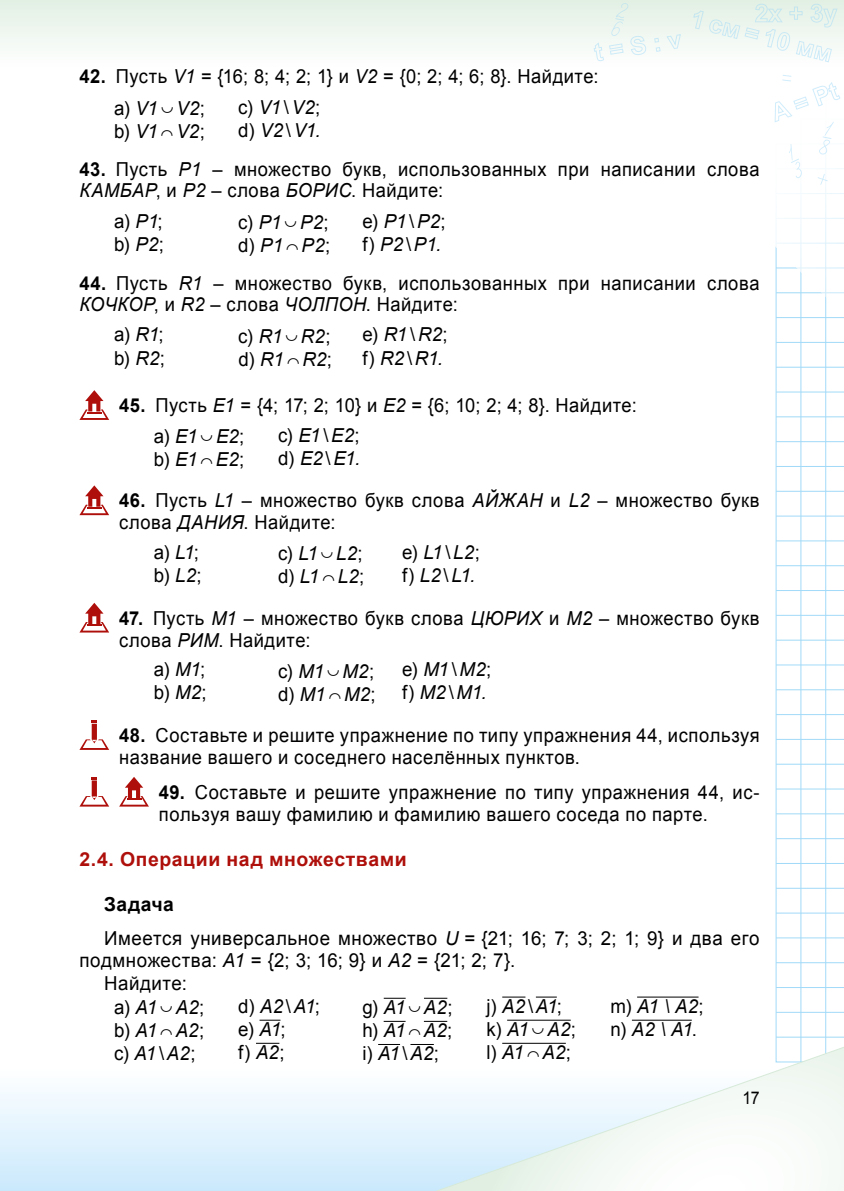
<style>
.page{position:relative;width:844px;height:1191px;background:#fff}
.page>*{position:absolute;margin:0;border:0;box-sizing:border-box;transform-origin:0 0}
.t1{font:19.25px/22.1px "Arial";letter-spacing:.03em;color:#000;scale:.95 1}
.t2{font:italic 19.25px/23.1px "Arial";color:#000}
.t3{font:19.25px/23.1px "Arial";letter-spacing:.03em;color:#000}
.t4{font:700 19.25px "Arial";letter-spacing:.03em;color:#ae0f0a}
.t5{font:17.5px "Arial";color:#000;scale:.91 1}
.s1{font-weight:700}
.s2{font-style:italic}
.s3{font-family:"Mathematica BTT"}
.s4{font-style:normal}
.s5{font-family:"Mathematica BTT";font-style:normal}
</style>
<div class="page">
<div style="left:0;top:0;width:843px;height:69px;background:linear-gradient(to bottom,#e2f0e4,#fff)"></div>
<div style="left:0;top:1066px;width:843px;height:125px;background:linear-gradient(to bottom,#fff,#cae9fc)"></div>
<svg style="left:775px;top:340px;width:68px;height:693px"></svg>
<hr style="left:800px;top:69px;width:1px;height:993px;background:#a1daf8">
<hr style="left:825px;top:69px;width:1px;height:993px;background:#a1daf8">
<svg style="left:333px;top:1033px;width:510px;height:158px"></svg>
<svg style="left:593px;top:3px;width:53px;height:59px"></svg>
<svg style="left:653px;top:34px;width:28px;height:18px"></svg>
<svg style="left:692px;top:3px;width:151px;height:337px"></svg>
<svg style="left:79px;top:390px;width:30px;height:30px"></svg>
<svg style="left:79px;top:485px;width:30px;height:30px"></svg>
<svg style="left:79px;top:603px;width:30px;height:29px"></svg>
<svg style="left:79px;top:720px;width:30px;height:30px"></svg>
<svg style="left:80px;top:777px;width:29px;height:29px"></svg>
<svg style="left:119px;top:777px;width:30px;height:29px"></svg>
<svg style="left:259px;top:1019px;width:21px;height:1px"></svg>
<svg style="left:256px;top:1042px;width:23px;height:1px"></svg>
<svg style="left:383px;top:997px;width:22px;height:1px"></svg>
<svg style="left:424px;top:997px;width:23px;height:1px"></svg>
<svg style="left:383px;top:1021px;width:22px;height:1px"></svg>
<svg style="left:424px;top:1021px;width:23px;height:1px"></svg>
<svg style="left:378px;top:1044px;width:22px;height:1px"></svg>
<svg style="left:410px;top:1044px;width:24px;height:1px"></svg>
<svg style="left:502px;top:996px;width:23px;height:1px"></svg>
<svg style="left:535px;top:996px;width:21px;height:1px"></svg>
<hr style="left:507px;top:1019px;width:63px;height:1px;background:#000">
<hr style="left:502px;top:1042px;width:63px;height:1px;background:#000">
<hr style="left:637px;top:996px;width:61px;height:1px;background:#000">
<hr style="left:631px;top:1019px;width:60px;height:1px;background:#000">
<p class="t1" style="left:114px;top:61px;width:511px;line-height:31.7px;text-indent:-35px"><span class="s1">42.</span> Пусть <span class="s2">V1</span> = {16; 8; 4; 2; 1} и <span class="s2">V2</span> = {0; 2; 4; 6; 8}. Найдите: a) <span class="s2">V1</span> <span class="s3">»</span> <span class="s2">V2</span>;</p>
<p class="t2" style="left:114px;top:120px;width:92px"><span class="s4">b)</span> V1 <span class="s5">Æ</span> V2<span class="s4">;</span></p>
<p class="t2" style="left:238px;top:96px;width:84px"><span class="s4">c)</span> V1 <span class="s4">\</span>V2<span class="s4">; d)</span> V2 <span class="s4">\</span>V1.</p>
<p class="t1" style="left:79px;top:158px;width:717px;line-height:21.2px"><span class="s1">43.</span> Пусть <span class="s2">P1</span> – множество букв, использованных при написании слова<br><span class="s2">КАМБАР</span>, и <span class="s2">P2</span> – слова <span class="s2">БОРИС</span>. Найдите:</p>
<p class="t3" style="left:114px;top:209px;width:51px">a) <span class="s2">P1</span>; b) <span class="s2">P2</span>;</p>
<p class="t2" style="left:238px;top:211px;width:93px"><span class="s4">c)</span> P1 <span class="s5">»</span> P2<span class="s4">; d)</span> P1 <span class="s5">Æ</span> P2<span class="s4">;</span></p>
<p class="t2" style="left:362px;top:210px;width:85px"><span class="s4">e)</span> P1 <span class="s4">\</span>P2<span class="s4">; f)</span> P2<span class="s4">\</span>P1.</p>
<p class="t1" style="left:79px;top:272px;width:717px;line-height:21.2px"><span class="s1">44.</span> Пусть <span class="s2">R1</span> – множество букв, использованных при написании слова<br><span class="s2">КОЧКОР</span>, и <span class="s2">R2</span> – слова <span class="s2">ЧОЛПОН</span>. Найдите:</p>
<p class="t3" style="left:114px;top:323px;width:52px">a) <span class="s2">R1</span>; b) <span class="s2">R2</span>;</p>
<p class="t2" style="left:238px;top:324px;width:95px"><span class="s4">c)</span> R1 <span class="s5">»</span> R2<span class="s4">; d)</span> R1 <span class="s5">Æ</span> R2<span class="s4">;</span></p>
<p class="t2" style="left:362px;top:323px;width:87px"><span class="s4">e)</span> R1 <span class="s4">\</span> R2<span class="s4">; f)</span> R2<span class="s4">\</span>R1.</p>
<p class="t1" style="left:154px;top:389px;width:509px;line-height:30.8px;text-indent:-35px"><span class="s1">45.</span> Пусть <span class="s2">E1</span> = {4; 17; 2; 10} и <span class="s2">E2</span> = {6; 10; 2; 4; 8}. Найдите: a) <span class="s2">E1</span> <span class="s3">»</span> <span class="s2">E2</span>;</p>
<p class="t2" style="left:154px;top:448px;width:92px"><span class="s4">b)</span> E1 <span class="s5">Æ</span> E2<span class="s4">;</span></p>
<p class="t2" style="left:278px;top:423px;width:84px"><span class="s4">c)</span> E1 <span class="s4">\</span>E2<span class="s4">; d)</span> E2 <span class="s4">\</span>E1.</p>
<p class="t1" style="left:119px;top:489px;width:675px"><span class="s1">46.</span> Пусть <span class="s2">L1</span> – множество букв слова <span class="s2">АЙЖАН</span> и <span class="s2">L2</span> – множество букв слова <span class="s2">ДАНИЯ</span>. Найдите:</p>
<p class="t3" style="left:154px;top:540px;width:49px">a) <span class="s2">L1</span>; b) <span class="s2">L2</span>;</p>
<p class="t2" style="left:278px;top:542px;width:88px"><span class="s4">c)</span> L1 <span class="s5">»</span> L2<span class="s4">; d)</span> L1 <span class="s5">Æ</span> L2<span class="s4">;</span></p>
<p class="t2" style="left:402px;top:541px;width:79px"><span class="s4">e)</span> L1 <span class="s4">\</span> L2<span class="s4">; f)</span> L2<span class="s4">\</span>L1.</p>
<p class="t1" style="left:119px;top:606px;width:675px"><span class="s1">47.</span> Пусть <span class="s2">M1</span> – множество букв слова <span class="s2">ЦЮРИХ</span> и <span class="s2">M2</span> – множество букв слова <span class="s2">РИМ</span>. Найдите:</p>
<p class="t3" style="left:154px;top:658px;width:54px">a) <span class="s2">M1</span>; b) <span class="s2">M2</span>;</p>
<p class="t2" style="left:278px;top:659px;width:99px"><span class="s4">c)</span> M1 <span class="s5">»</span> M2<span class="s4">; d)</span> M1 <span class="s5">Æ</span> M2<span class="s4">;</span></p>
<p class="t2" style="left:402px;top:658px;width:91px"><span class="s4">e)</span> M1 <span class="s4">\</span> M2<span class="s4">; f)</span> M2<span class="s4">\</span>M1.</p>
<p class="t1" style="left:119px;top:724px;width:675px"><span class="s1">48.</span> Составьте и решите упражнение по типу упражнения 44, используя название вашего и соседнего населённых пунктов.</p>
<p class="t1" style="left:159px;top:780px;width:633px"><span class="s1">49.</span> Составьте и решите упражнение по типу упражнения 44, ис&shy;пользуя вашу фамилию и фамилию вашего соседа по парте.</p>
<p class="t4" style="left:79px;top:845px;width:329px">2.4. Операции над множествами</p>
<p class="t3" style="left:104px;top:886px;width:656px;line-height:33.9px"><span class="s1">Задача<br></span>Имеется универсальное множество <span class="s2">U</span> = {21; 16; 7; 3; 2; 1; 9} и два его</p>
<p class="t3" style="left:79px;top:948px;width:437px">подмножества: <span class="s2">А1</span> = {2; 3; 16; 9} и <span class="s2">А2</span> = {21; 2; 7}.</p>
<p class="t3" style="left:104px;top:971px;width:84px">Найдите:</p>
<p class="t2" style="left:114px;top:996px;width:92px"><span class="s4">a)</span> A1 <span class="s5">»</span> A2<span class="s4">;</span></p>
<p class="t2" style="left:114px;top:1019px;width:91px"><span class="s4">b)</span> A1 <span class="s5">Æ</span> A2<span class="s4">;</span></p>
<p class="t3" style="left:114px;top:1041px;width:83px">c) <span class="s2">A1</span> \<span class="s2">A2</span>;</p>
<p class="t3" style="left:238px;top:994px;width:83px">d) <span class="s2">A2</span> \<span class="s2">A1</span>; e) <span class="s2">A1</span>;<br>f) <span class="s2">A2</span>;</p>
<p class="t2" style="left:362px;top:996px;width:92px;text-align:justify"><span class="s4">g)</span> A1 <span class="s5">»</span> A2<span class="s4">; h)</span> A1 <span class="s5">Æ</span> A2<span class="s4">; i)</span> A1 <span class="s4">\</span>A2<span class="s4">;</span></p>
<p class="t2" style="left:486px;top:994px;width:91px"><span class="s4">j)</span> A2 <span class="s4">\</span>A1<span class="s4">; k)</span> A1 <span class="s5">»</span> A2<span class="s4">; l)</span> A1 <span class="s5">Æ</span> A2<span class="s4">;</span></p>
<p class="t2" style="left:610px;top:994px;width:95px"><span class="s4">m)</span> A1 \ A2<span class="s4">; n)</span> A2 \ A1<span class="s4">.</span></p>
<p class="t5" style="left:742px;top:1086px;width:20px">17</p>
</div>
